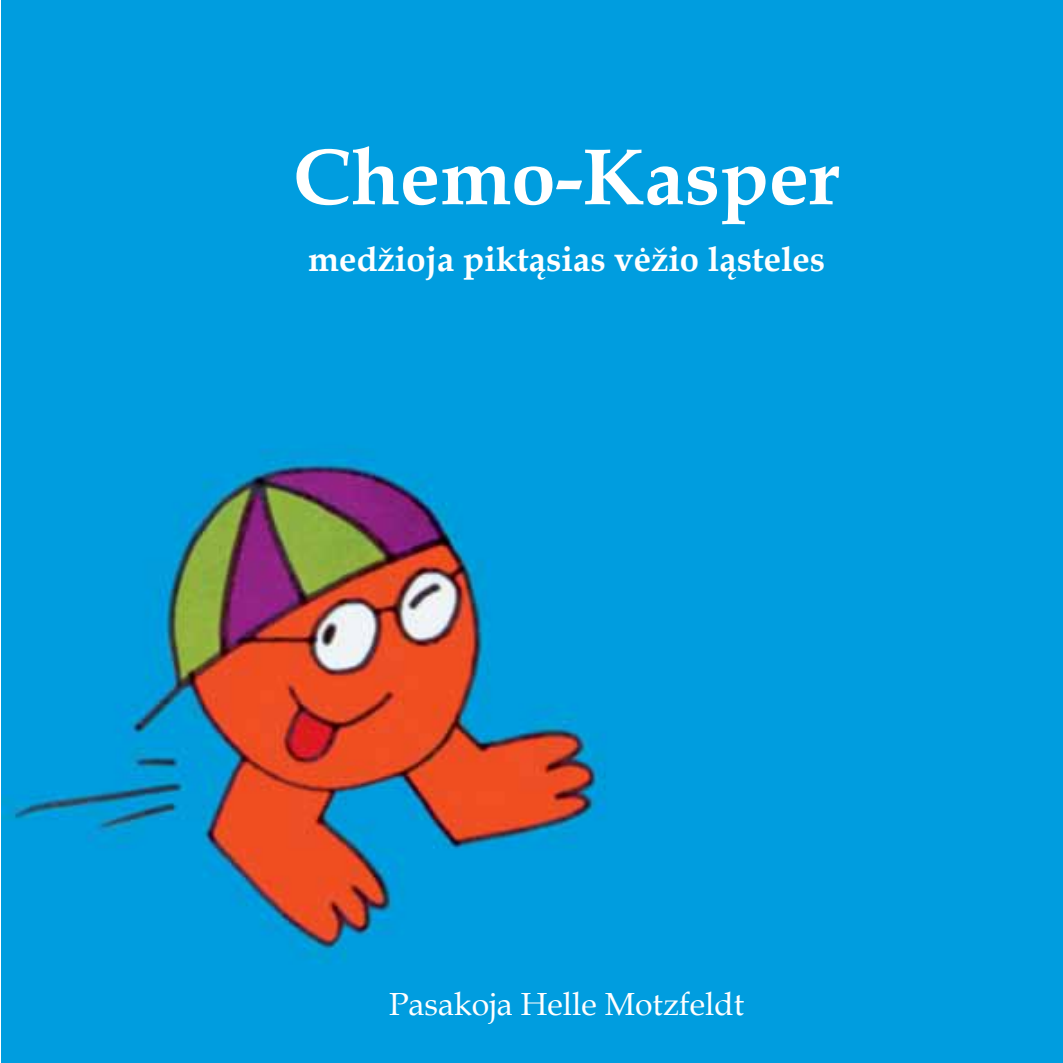
<style>
.page{position:relative;width:1063px;height:1063px;background:#fff}
.page>*{position:absolute;margin:0;border:0;box-sizing:border-box;transform-origin:0 0}
.t1{font:700 80px "Book Antiqua";color:#fff}
.t2{font:700 34.75px "Book Antiqua";color:#fff}
.t3{font:32px "Book Antiqua";color:#fff}
</style>
<div class="page">
<img style="left:2px;top:0;width:1061px;height:1063px">
<h1 class="t1" style="left:293px;top:122px;width:548px">Chemo-Kasper</h1>
<p class="t2" style="left:308px;top:235px;width:519px">medžioja piktąsias vėžio ląsteles</p>
<p class="t3" style="left:389px;top:982px;width:357px">Pasakoja Helle Motzfeldt</p>
</div>
